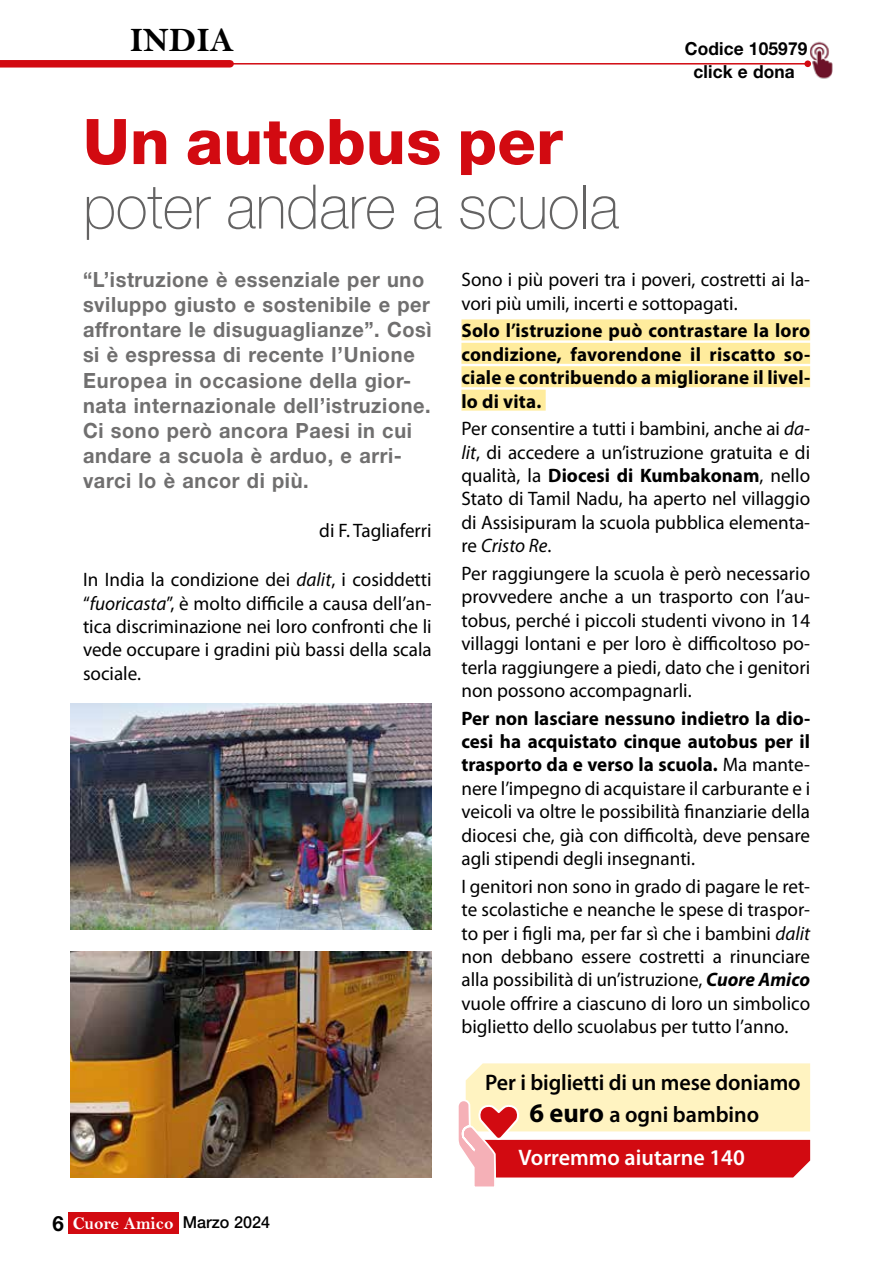
<style>
.page{position:relative;width:893px;height:1263px;background:#fff}
.page>*{position:absolute;margin:0;border:0;box-sizing:border-box;transform-origin:0 0}
.t1{font:800 63px "Helvetica Neue LT Pro";letter-spacing:.005em;color:#d20a11}
.t2{font:100 61.5px "Helvetica Neue LT Pro";color:#646363;scale:.96 1}
.t3{font:34.5px "Bell MT Bold";color:#000}
.t4{font:600 22.5px/32.4px "Myriad Pro";letter-spacing:-.005em;color:#000;text-align:center}
.t5{font:600 22.5px "Myriad Pro";color:#fff}
.t6{font:700 21px/25.2px "Helvetica Neue LT Std";letter-spacing:.03em;color:#706f6f;scale:.95 1}
.t7{font:19.5px/23.4px "Myriad Pro";color:#000;text-align:justify}
.t8{font:700 19.5px/23.4px "Myriad Pro";letter-spacing:.01em;color:#000;text-align:justify}
.t9{font:700 18px/23px "Helvetica Neue LT Pro";letter-spacing:.01em;color:#000;text-align:center;scale:.96 1}
.t10{font:18px "Bell MT Bold";color:#fff}
.s1{font-style:italic}
.s2{font-weight:700}
.s3{font-weight:700;font-style:italic}
.s4{font-weight:700;font-size:27px}
.s5{font-family:"Helvetica Neue LT Pro";font-weight:700;font-size:21px;color:#000}
.s6{font-family:"Helvetica Neue LT Pro";font-weight:500;font-size:16.5px;color:#000}
</style>
<div class="page">
<hr style="left:68px;top:63px;width:740px;height:2px;background:#d20a11">
<div style="left:0;top:60px;width:230px;height:8px;background:#d20a11"></div>
<div style="left:68px;top:1212px;width:111px;height:21px;background:#d20a11"></div>
<div style="left:461px;top:319px;width:349px;height:21px;background:#ffec9d"></div>
<div style="left:461px;top:343px;width:349px;height:21px;background:#ffec9d"></div>
<div style="left:461px;top:366px;width:349px;height:21px;background:#ffec9d"></div>
<div style="left:461px;top:390px;width:85px;height:21px;background:#ffec9d"></div>
<img style="left:70px;top:704px;width:362px;height:225px">
<img style="left:70px;top:952px;width:362px;height:225px">
<svg style="left:458px;top:1063px;width:352px;height:124px;background:#f1b098"></svg>
<img style="left:806px;top:41px;width:27px;height:37px">
<h3 class="t3" style="left:130px;top:20px;width:106px">INDIA</h3>
<p class="t9" style="left:685px;top:37px;width:129px">Codice 105979 click e dona</p>
<h1 class="t1" style="left:83px;top:104px;width:481px">Un autobus per</h1>
<h2 class="t2" style="left:83px;top:172px;width:560px">poter andare a scuola</h2>
<p class="t6" style="left:83px;top:266px;width:369px">“L’istruzione è essenziale per uno sviluppo giusto e sostenibile e per affrontare le disuguaglianze”. Così si è espressa di recente l’Unione Europea in occasione della gior&shy;nata internazionale dell’istruzione.<br>Ci sono però ancora Paesi in cui andare a scuola è arduo, e arri&shy;varci lo è ancor di più.</p>
<p class="t7" style="left:319px;top:519px;width:114px">di F. Tagliaferri</p>
<p class="t7" style="left:83px;top:568px;width:350px">In India la condizione dei <span class="s1">dalit</span>, i cosiddetti “<span class="s1">fuoricasta</span>”, è molto difficile a causa dell’an&shy;tica discriminazione nei loro confronti che li vede occupare i gradini più bassi della scala sociale.</p>
<p class="t7" style="left:461px;top:268px;width:350px">Sono i più poveri tra i poveri, costretti ai la&shy;vori più umili, incerti e sottopagati.</p>
<p class="t8" style="left:461px;top:318px;width:350px">Solo l’istruzione può contrastare la loro condizione, favorendone il riscatto so&shy;ciale e contribuendo a migliorane il livel&shy;lo di vita.</p>
<p class="t7" style="left:461px;top:417px;width:350px">Per consentire a tutti i bambini, anche ai <span class="s1">da&shy;lit</span>, di accedere a un’istruzione gratuita e di qualità, la <span class="s2">Diocesi di Kumbakonam</span>, nello Stato di Tamil Nadu, ha aperto nel villaggio di Assisipuram la scuola pubblica elementa&shy;re <span class="s1">Cristo Re</span>.</p>
<p class="t7" style="left:461px;top:561px;width:350px">Per raggiungere la scuola è però necessario provvedere anche a un trasporto con l’au&shy;tobus, perché i piccoli studenti vivono in 14 villaggi lontani e per loro è difficoltoso po&shy;terla raggiungere a piedi, dato che i genitori non possono accompagnarli.</p>
<p class="t7" style="left:461px;top:706px;width:350px"><span class="s2">Per non lasciare nessuno indietro la dio&shy;cesi ha acquistato cinque autobus per il trasporto da e verso la scuola.</span> Ma mante&shy;nere l’impegno di acquistare il carburante e i veicoli va oltre le possibilità finanziarie della diocesi che, già con difficoltà, deve pensare agli stipendi degli insegnanti.</p>
<p class="t7" style="left:461px;top:874px;width:350px">I genitori non sono in grado di pagare le ret&shy;te scolastiche e neanche le spese di traspor&shy;to per i figli ma, per far sì che i bambini <span class="s1">dalit </span>non debbano essere costretti a rinunciare alla possibilità di un’istruzione, <span class="s3">Cuore Amico </span>vuole offrire a ciascuno di loro un simbolico biglietto dello scuolabus per tutto l’anno.</p>
<p class="t4" style="left:485px;top:1065px;width:317px">Per i biglietti di un mese doniamo<br><span class="s4">6 euro</span> a ogni bambino</p>
<p class="t5" style="left:518px;top:1143px;width:228px">Vorremmo aiutarne 140</p>
<p class="t10" style="left:52px;top:1212px;width:219px"><span class="s5">6</span> Cuore Amico <span class="s6">Marzo 2024</span></p>
</div>
